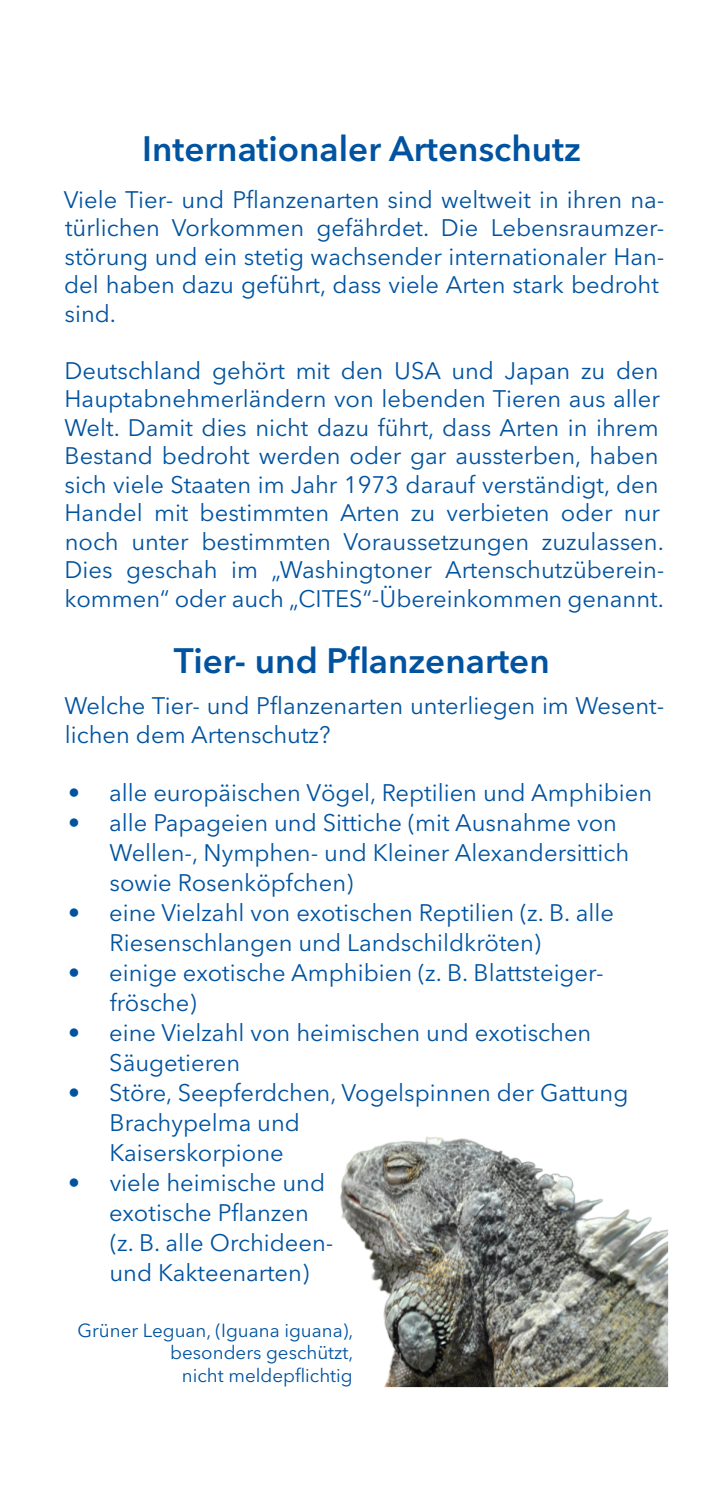
<style>
.page{position:relative;width:702px;height:1489px;background:#fff}
.page>*{position:absolute;margin:0;border:0;box-sizing:border-box;transform-origin:0 0}
.t1{font:600 35px "Avenir Next LT Pro";color:#0153a0}
.t2{font:23.75px/28.5px "Avenir Next LT Pro";color:#0153a0}
.t3{font:18.75px/22.5px "Avenir Next LT Pro";color:#0153a0;text-align:right}
</style>
<div class="page">
<img style="left:340px;top:1136px;width:328px;height:250px">
<h1 class="t1" style="left:142px;top:128px;width:440px">Internationaler Artenschutz</h1>
<p class="t2" style="left:64px;top:185px;width:602px">Viele Tier- und Pflanzenarten sind weltweit in ihren na&shy;türlichen Vorkommen gefährdet. Die Lebensraumzer&shy;störung und ein stetig wachsender internationaler Han&shy;del haben dazu geführt, dass viele Arten stark bedroht sind.</p>
<p class="t2" style="left:64px;top:356px;width:601px">Deutschland gehört mit den USA und Japan zu den Hauptabnehmerländern von lebenden Tieren aus aller Welt. Damit dies nicht dazu führt, dass Arten in ihrem Bestand bedroht werden oder gar aussterben, haben sich viele Staaten im Jahr 1973 darauf verständigt, den Handel mit bestimmten Arten zu verbieten oder nur noch unter bestimmten Voraussetzungen zuzulassen.<br>Dies geschah im „Washingtoner Artenschutzüberein&shy;kommen“ oder auch „CITES“-Übereinkommen genannt.</p>
<h1 class="t1" style="left:174px;top:639px;width:377px">Tier- und Pflanzenarten</h1>
<p class="t2" style="left:64px;top:691px;width:601px">Welche Tier- und Pflanzenarten unterliegen im Wesent&shy;lichen dem Artenschutz?</p>
<p class="t2" style="left:68px;top:778px;width:585px">• alle europäischen Vögel, Reptilien und Amphibien</p>
<p class="t2" style="left:109px;top:808px;width:521px;line-height:30px;text-indent:-41px">• alle Papageien und Sittiche (mit Ausnahme von<br>Wellen-, Nymphen- und Kleiner Alexandersittich sowie Rosenköpfchen)</p>
<p class="t2" style="left:110px;top:898px;width:506px;line-height:30px;text-indent:-41px">• eine Vielzahl von exotischen Reptilien (z. B. alle<br>Riesenschlangen und Landschildkröten)</p>
<p class="t2" style="left:110px;top:958px;width:495px;line-height:30px;text-indent:-42px">• einige exotische Amphibien (z. B. Blattsteiger&shy;frösche)</p>
<p class="t2" style="left:109px;top:1018px;width:483px;line-height:30px;text-indent:-41px">• eine Vielzahl von heimischen und exotischen<br>Säugetieren</p>
<p class="t2" style="left:110px;top:1078px;width:520px;line-height:30px;text-indent:-41px">• Störe, Seepferdchen, Vogelspinnen der Gattung<br>Brachypelma und<br>Kaiserskorpione</p>
<p class="t2" style="left:109px;top:1168px;width:226px;line-height:30px;text-indent:-41px">• viele heimische und exotische Pflanzen (z. B. alle Orchideen&shy;und Kakteenarten)</p>
<p class="t3" style="left:78px;top:1318px;width:277px">Grüner Leguan, (Iguana iguana), besonders geschützt,<br>nicht meldepflichtig</p>
</div>
